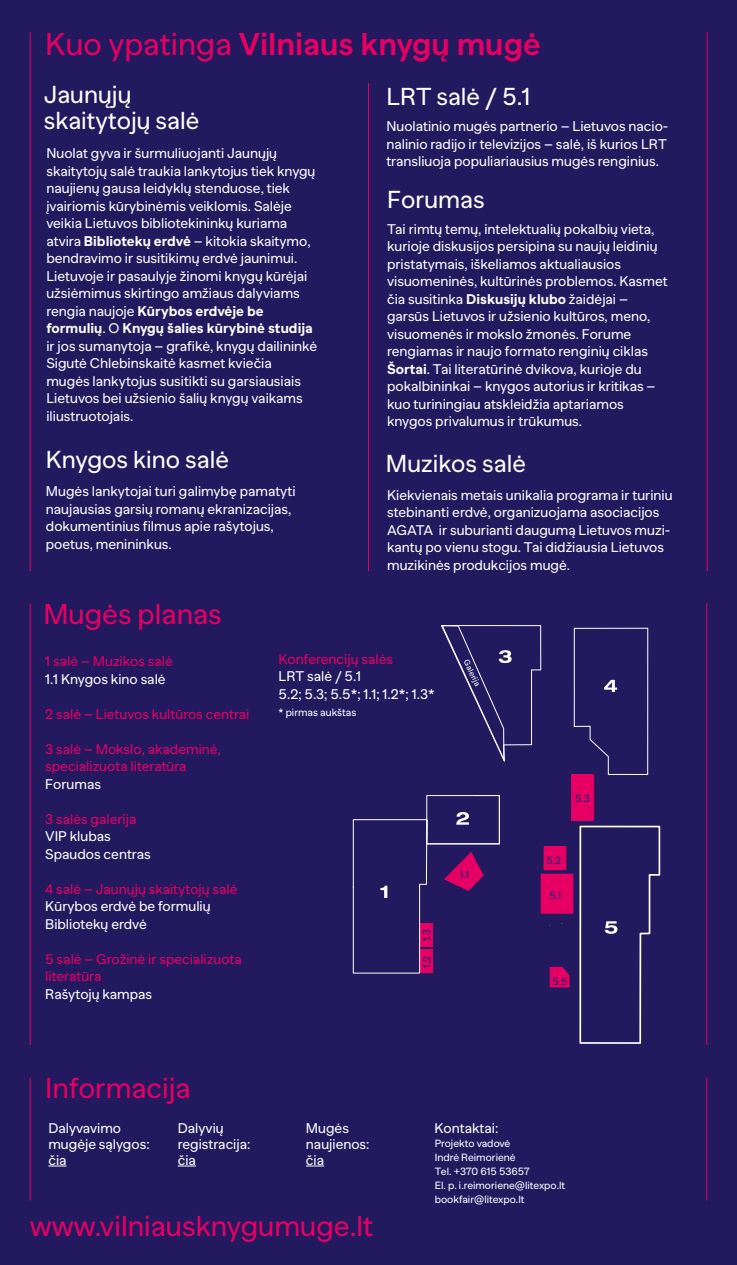
<style>
.page{position:relative;width:737px;height:1265px;background:#23195f}
.page>*{position:absolute;margin:0;border:0;box-sizing:border-box;transform-origin:0 0}
.t1{font:700 31.5px "Banana Grotesk";color:#e60064}
.t2{font:28.7px "Banana Grotesk";color:#e60064}
.t3{font:24.5px/26.2px "Banana Grotesk";color:#fff}
.t4{font:14px/17.5px "Banana Grotesk";color:#fff}
.t5{font:14px/17.5px "Banana Grotesk";color:#e60064}
.t6{font:10.5px/14px "Banana Grotesk";color:#fff}
.t7{font:10.33px "Banana Grotesk";color:#1e1e73}
.t8{font:8.22px "Banana Grotesk";color:#fff}
.s1{font-weight:400}
.s2{font-weight:800}
</style>
<div class="page">
<svg style="left:48px;top:1166px;width:19px;height:1px"></svg>
<svg style="left:306px;top:1166px;width:18px;height:1px"></svg>
<hr style="left:368px;top:83px;width:1px;height:488px;background:#e60064">
<hr style="left:30px;top:32px;width:1px;height:539px;background:#e60064">
<hr style="left:30px;top:603px;width:1px;height:442px;background:#e60064">
<hr style="left:706px;top:603px;width:1px;height:442px;background:#e60064">
<hr style="left:30px;top:1078px;width:1px;height:122px;background:#e60064">
<hr style="left:706px;top:1078px;width:1px;height:122px;background:#e60064">
<hr style="left:706px;top:32px;width:1px;height:539px;background:#e60064">
<svg style="left:178px;top:1166px;width:18px;height:1px"></svg>
<div style="left:540px;top:874px;width:32px;height:39px;background:#e60064"></div>
<div style="left:544px;top:847px;width:22px;height:23px;background:#e60064"></div>
<svg style="left:352px;top:795px;width:148px;height:179px"></svg>
<svg style="left:441px;top:625px;width:101px;height:137px"></svg>
<svg style="left:550px;top:627px;width:111px;height:417px"></svg>
<h1 class="t1" style="left:45px;top:26px;width:497px"><span class="s1">Kuo ypatinga</span> Vilniaus knygų mugė</h1>
<h3 class="t3" style="left:44px;top:82px;width:157px">Jaunųjų skaitytojų salė</h3>
<p class="t4" style="left:46px;top:145px;width:272px">Nuolat gyva ir šurmuliuojanti Jaunųjų skaitytojų salė traukia lankytojus tiek knygų naujienų gausa leidyklų stenduose, tiek įvairiomis kūrybinėmis veiklomis. Salėje veikia Lietuvos bibliotekininkų kuriama atvira <span class="s2">Bibliotekų erdvė</span> – kitokia skaitymo, bendravimo ir susitikimų erdvė jaunimui.<br>Lietuvoje ir pasaulyje žinomi knygų kūrėjai užsiėmimus skirtingo amžiaus dalyviams rengia naujoje <span class="s2">Kūrybos erdvėje be formulių</span>. O <span class="s2">Knygų šalies kūrybinė studija </span>ir jos sumanytoja – grafikė, knygų dailininkė Sigutė Chlebinskaitė kasmet kviečia mugės lankytojus susitikti su garsiausiais Lietuvos bei užsienio šalių knygų vaikams iliustruotojais.</p>
<h3 class="t3" style="left:46px;top:447px;width:184px">Knygos kino salė</h3>
<p class="t4" style="left:46px;top:483px;width:251px">Mugės lankytojai turi galimybę pamatyti naujausias garsių romanų ekranizacijas, dokumentinius filmus apie rašytojus, poetus, menininkus.</p>
<h3 class="t3" style="left:386px;top:84px;width:146px">LRT salė / 5.1</h3>
<p class="t4" style="left:386px;top:118px;width:283px;text-align:justify">Nuolatinio mugės partnerio – Lietuvos nacio&shy;nalinio radijo ir televizijos – salė, iš kurios LRT transliuoja populiariausius mugės renginius.</p>
<h3 class="t3" style="left:387px;top:187px;width:99px">Forumas</h3>
<p class="t4" style="left:387px;top:221px;width:282px">Tai rimtų temų, intelektualių pokalbių vieta, kurioje diskusijos persipina su naujų leidinių pristatymais, iškeliamos aktualiausios visuomeninės, kultūrinės problemos. Kasmet čia susitinka <span class="s2">Diskusijų klubo</span> žaidėjai – garsūs Lietuvos ir užsienio kultūros, meno, visuomenės ir mokslo žmonės. Forume rengiamas ir naujo formato renginių ciklas <span class="s2">Šortai</span>. Tai literatūrinė dvikova, kurioje du pokalbininkai – knygos autorius ir kritikas – kuo turiningiau atskleidžia aptariamos knygos privalumus ir trūkumus.</p>
<h3 class="t3" style="left:386px;top:451px;width:142px">Muzikos salė</h3>
<p class="t4" style="left:387px;top:487px;width:287px">Kiekvienais metais unikalia programa ir turiniu stebinanti erdvė, organizuojama asociacijos AGATA ir suburianti daugumą Lietuvos muzi&shy;kantų po vienu stogu. Tai didžiausia Lietuvos muzikinės produkcijos mugė.</p>
<h2 class="t2" style="left:43px;top:598px;width:180px">Mugės planas</h2>
<p class="t5" style="left:45px;top:653px;width:129px">1 salė – Muzikos salė</p>
<p class="t4" style="left:45px;top:670px;width:122px">1.1 Knygos kino salė</p>
<p class="t5" style="left:45px;top:705px;width:206px">2 salė – Lietuvos kultūros centrai</p>
<p class="t5" style="left:45px;top:740px;width:177px">3 salė – Mokslo, akademinė, specializuota literatūra</p>
<p class="t4" style="left:45px;top:775px;width:57px">Forumas</p>
<p class="t5" style="left:45px;top:810px;width:93px">3 salės galerija</p>
<p class="t4" style="left:45px;top:828px;width:107px">VIP klubas<br>Spaudos centras</p>
<p class="t5" style="left:45px;top:880px;width:194px">4 salė – Jaunųjų skaitytojų salė</p>
<p class="t4" style="left:45px;top:898px;width:167px">Kūrybos erdvė be formulių<br>Bibliotekų erdvė</p>
<p class="t5" style="left:45px;top:950px;width:198px">5 salė – Grožinė ir specializuota literatūra</p>
<p class="t4" style="left:45px;top:985px;width:108px">Rašytojų kampas</p>
<p class="t5" style="left:278px;top:650px;width:116px">Konferencijų salės</p>
<p class="t4" style="left:278px;top:668px;width:158px">LRT salė / 5.1<br>5.2; 5.3; 5.5*; 1.1; 1.2*; 1.3*</p>
<p class="t6" style="left:278px;top:706px;width:79px">* pirmas aukštas</p>
<p class="t8" style="left:470px;top:658px;width:30px;rotate:64deg">Galerija</p>
<p class="t7" style="left:421px;top:941px;width:13px;rotate:-90deg">1.3</p>
<p class="t7" style="left:421px;top:968px;width:14px;rotate:-90deg">1.2</p>
<p class="t7" style="left:460px;top:869px;width:11px">1.1</p>
<p class="t7" style="left:575px;top:793px;width:16px">5.3</p>
<p class="t7" style="left:546px;top:854px;width:16px">5.2</p>
<p class="t7" style="left:549px;top:889px;width:14px">5.1</p>
<p class="t7" style="left:552px;top:975px;width:16px">5.5</p>
<h2 class="t2" style="left:45px;top:1072px;width:147px">Informacija</h2>
<p class="t4" style="left:48px;top:1121px;width:103px;line-height:15.8px">Dalyvavimo mugėje sąlygos: čia</p>
<p class="t4" style="left:306px;top:1121px;width:65px;line-height:15.8px">Mugės naujienos: čia</p>
<p class="t4" style="left:178px;top:1120px;width:47px">Dalyvių</p>
<p class="t4" style="left:434px;top:1120px;width:65px">Kontaktai:</p>
<p class="t4" style="left:178px;top:1136px;width:74px;line-height:15.8px">registracija: čia</p>
<p class="t6" style="left:435px;top:1137px;width:132px">Projekto vadovė<br>Indrė Reimorienė<br>Tel. +370 615 53657<br>El. p. i.reimoriene@litexpo.lt bookfair@litexpo.lt</p>
<h2 class="t2" style="left:30px;top:1210px;width:345px">www.vilniausknygumuge.lt</h2>
</div>
